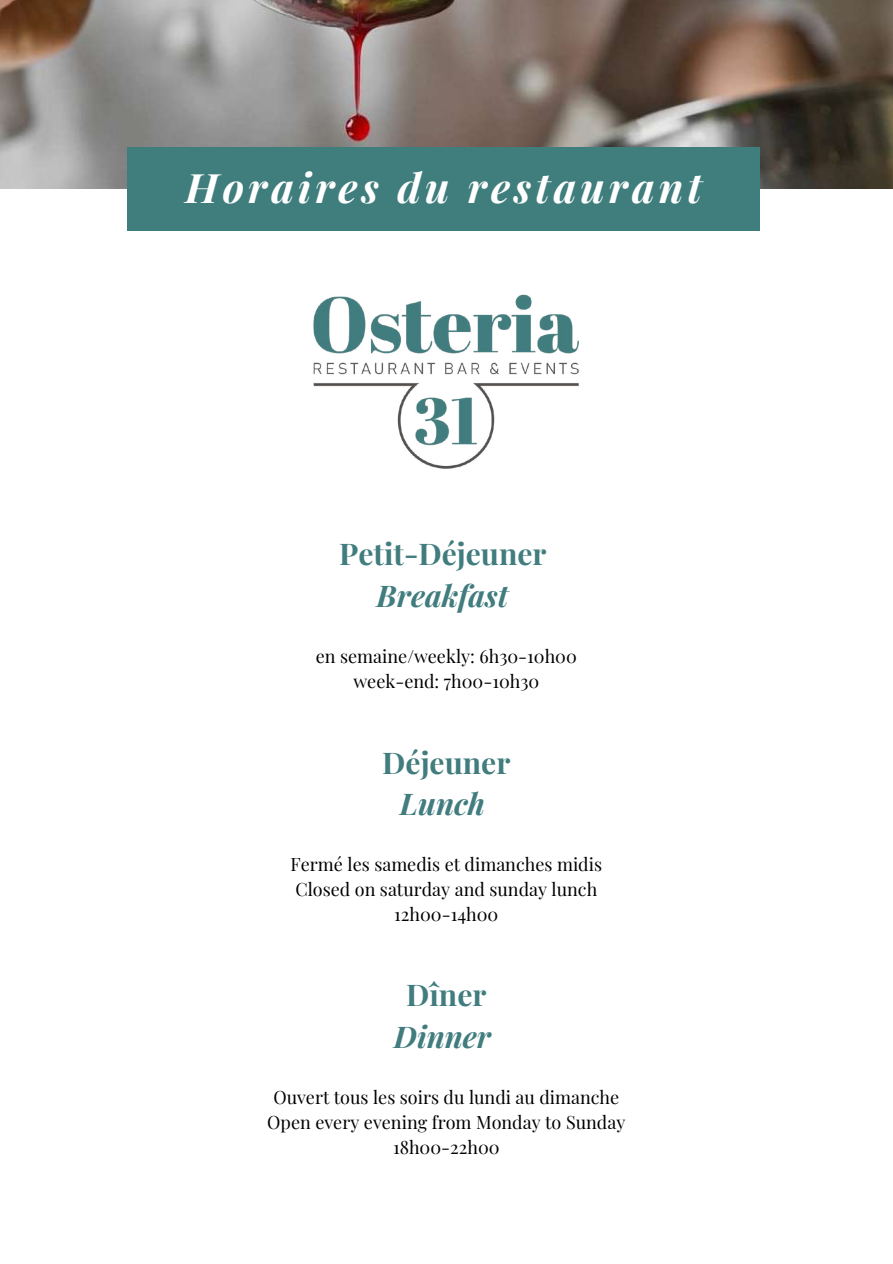
<style>
.page{position:relative;width:893px;height:1264px;background:#fff}
.page>*{position:absolute;margin:0;border:0;box-sizing:border-box;transform-origin:0 0}
.t1{font:italic 700 40.65px "Playfair Display";letter-spacing:.1em;color:#fff}
.t2{font:700 30px "Playfair Display";color:#417c7e}
.t3{font:italic 700 30px "Playfair Display";color:#417c7e}
.t4{font:18px/24.8px "Playfair Display";color:#000;text-align:center}
</style>
<div class="page">
<img style="left:0;top:0;width:892px;height:189px">
<div style="left:128px;top:147px;width:631px;height:83px;background:#407d7d"></div>
<img style="left:313px;top:294px;width:266px;height:175px">
<h1 class="t1" style="left:186px;top:159px;width:517px">Horaires du restaurant</h1>
<h2 class="t2" style="left:339px;top:533px;width:209px">Petit-Déjeuner</h2>
<h2 class="t3" style="left:376px;top:574px;width:133px">Breakfast</h2>
<p class="t4" style="left:316px;top:643px;width:262px">en semaine/weekly: 6h30-10h00 week-end: 7h00-10h30</p>
<h2 class="t2" style="left:382px;top:741px;width:130px">Déjeuner</h2>
<h2 class="t3" style="left:400px;top:782px;width:87px">Lunch</h2>
<p class="t4" style="left:290px;top:851px;width:313px">Fermé les samedis et dimanches midis<br>Closed on saturday and sunday lunch<br>12h00-14h00</p>
<h2 class="t2" style="left:406px;top:973px;width:82px">Dîner</h2>
<h2 class="t3" style="left:394px;top:1015px;width:99px">Dinner</h2>
<p class="t4" style="left:267px;top:1084px;width:359px">Ouvert tous les soirs du lundi au dimanche<br>Open every evening from Monday to Sunday<br>18h00-22h00</p>
</div>
